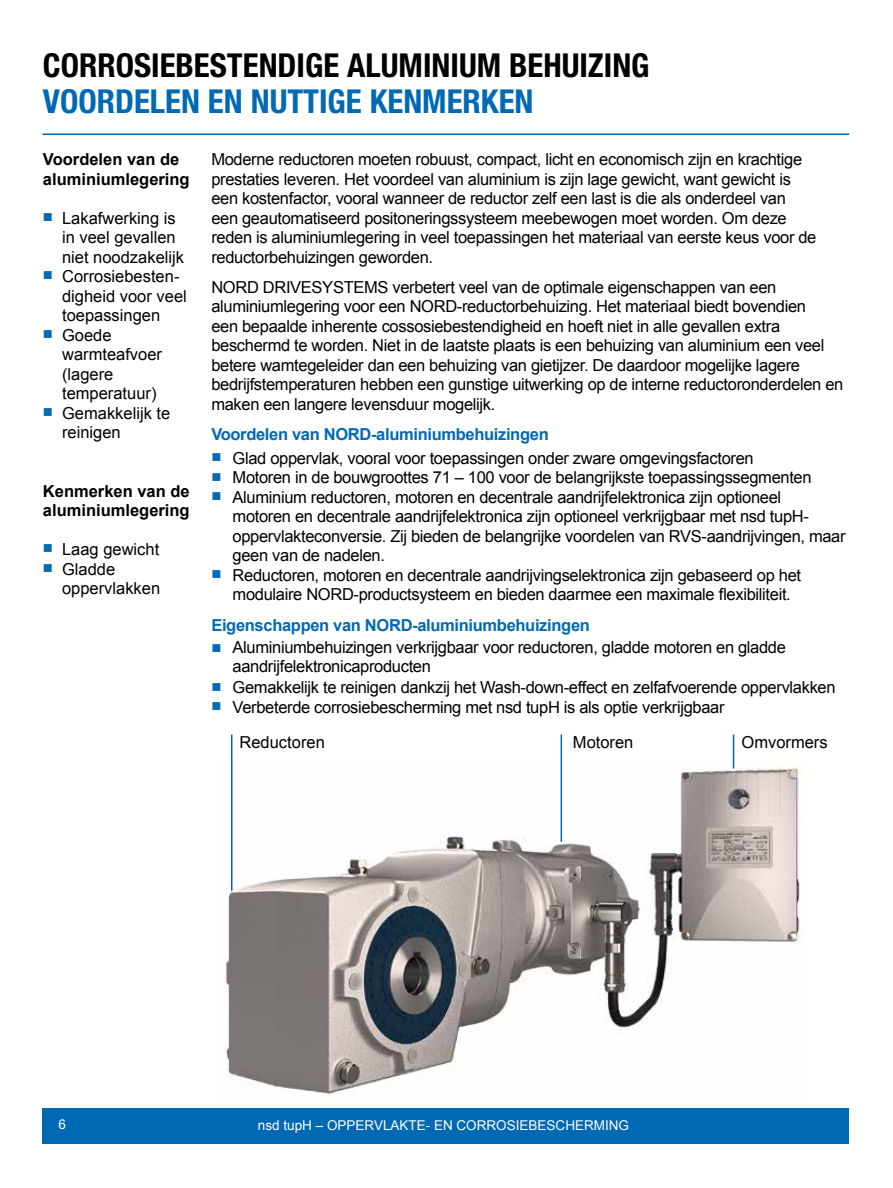
<style>
.page{position:relative;width:893px;height:1188px;background:#fff}
.page>*{position:absolute;margin:0;border:0;box-sizing:border-box;transform-origin:0 0}
.t1{font:700 condensed 33px "Helvetica Neue";color:#000}
.t2{font:700 condensed 33px "Helvetica Neue";color:#0069b4}
.t3{font:16.5px/19.5px "Arial";letter-spacing:-.02em;color:#000}
.t4{font:16.5px/19.5px "Arial";color:#000}
.t5{font:700 16.5px "Arial";letter-spacing:-.02em;color:#0069b4}
.t6{font:700 16.5px/19.5px "Arial";color:#000}
.t7{font:13.5px "Arial";color:#fff}
.s1{color:#0069b4}
</style>
<div class="page">
<div style="left:43px;top:1108px;width:806px;height:36px;background:#0069b4"></div>
<hr style="left:43px;top:134px;width:806px;height:1px;background:#0069b4">
<img style="left:225px;top:760px;width:578px;height:335px">
<hr style="left:231px;top:735px;width:1px;height:156px;background:#0069b4">
<hr style="left:561px;top:735px;width:1px;height:107px;background:#0069b4">
<hr style="left:733px;top:735px;width:1px;height:34px;background:#0069b4">
<h1 class="t1" style="left:43px;top:46px;width:608px">CORROSIEBESTENDIGE ALUMINIUM BEHUIZING</h1>
<h1 class="t2" style="left:43px;top:82px;width:492px">VOORDELEN EN NUTTIGE KENMERKEN</h1>
<p class="t6" style="left:43px;top:150px;width:148px">Voordelen van de aluminiumlegering</p>
<p class="t4" style="left:62px;top:208px;width:123px;text-indent:-19px"><span class="s1">■</span> Lakafwerking is in veel gevallen niet noodzakelijk</p>
<p class="t4" style="left:62px;top:267px;width:126px;text-indent:-19px"><span class="s1">■</span> Corrosiebesten&shy;digheid voor veel toepassingen</p>
<p class="t4" style="left:62px;top:325px;width:101px;text-indent:-19px"><span class="s1">■</span> Goede warmteafvoer (lagere temperatuur)</p>
<p class="t4" style="left:62px;top:403px;width:110px;text-indent:-19px"><span class="s1">■</span> Gemakkelijk te reinigen</p>
<p class="t6" style="left:43px;top:482px;width:148px">Kenmerken van de aluminiumlegering</p>
<p class="t4" style="left:43px;top:540px;width:118px"><span class="s1">■</span> Laag gewicht</p>
<p class="t4" style="left:62px;top:559px;width:100px;text-indent:-19px"><span class="s1">■</span> Gladde oppervlakken</p>
<p class="t3" style="left:211px;top:150px;width:607px">Moderne reductoren moeten robuust, compact, licht en economisch zijn en krachtige prestaties leveren. Het voordeel van aluminium is zijn lage gewicht, want gewicht is een kostenfactor, vooral wanneer de reductor zelf een last is die als onderdeel van een geautomatiseerd positoneringssysteem meebewogen moet worden. Om deze reden is aluminiumlegering in veel toepassingen het materiaal van eerste keus voor de reductorbehuizingen geworden.</p>
<p class="t3" style="left:211px;top:278px;width:633px">NORD DRIVESYSTEMS verbetert veel van de optimale eigenschappen van een aluminiumlegering voor een NORD-reductorbehuizing. Het materiaal biedt bovendien<br>een bepaalde inherente cossosiebestendigheid en hoeft niet in alle gevallen extra beschermd te worden. Niet in de laatste plaats is een behuizing van aluminium een veel betere wamtegeleider dan een behuizing van gietijzer. De daardoor mogelijke lagere bedrijfstemperaturen hebben een gunstige uitwerking op de interne reductoronderdelen en maken een langere levensduur mogelijk.</p>
<p class="t5" style="left:211px;top:424px;width:339px">Voordelen van NORD-aluminiumbehuizingen</p>
<p class="t3" style="left:211px;top:449px;width:544px"><span class="s1">■</span> Glad oppervlak, vooral voor toepassingen onder zware omgevingsfactoren</p>
<p class="t3" style="left:211px;top:468px;width:602px"><span class="s1">■</span> Motoren in de bouwgroottes 71 – 100 voor de belangrijkste toepassingssegmenten</p>
<p class="t3" style="left:233px;top:488px;width:614px;text-indent:-21px"><span class="s1">■</span> Aluminium reductoren, motoren en decentrale aandrijfelektronica zijn optioneel<br>motoren en decentrale aandrijfelektronica zijn optioneel verkrijgbaar met nsd tupH&shy;oppervlakteconversie. Zij bieden de belangrijke voordelen van RVS-aandrijvingen, maar geen van de nadelen.</p>
<p class="t3" style="left:233px;top:566px;width:570px;text-indent:-21px"><span class="s1">■</span> Reductoren, motoren en decentrale aandrijvingselektronica zijn gebaseerd op het modulaire NORD-productsysteem en bieden daarmee een maximale flexibiliteit.</p>
<p class="t5" style="left:211px;top:614px;width:380px">Eigenschappen van NORD-aluminiumbehuizingen</p>
<p class="t3" style="left:233px;top:638px;width:555px;text-indent:-21px"><span class="s1">■</span> Aluminiumbehuizingen verkrijgbaar voor reductoren, gladde motoren en gladde aandrijfelektronicaproducten</p>
<p class="t3" style="left:211px;top:678px;width:626px"><span class="s1">■</span> Gemakkelijk te reinigen dankzij het Wash-down-effect en zelfafvoerende oppervlakken</p>
<p class="t3" style="left:211px;top:698px;width:515px"><span class="s1">■</span> Verbeterde corrosiebescherming met nsd tupH is als optie verkrijgbaar</p>
<p class="t4" style="left:240px;top:733px;width:87px">Reductoren</p>
<p class="t4" style="left:573px;top:733px;width:62px">Motoren</p>
<p class="t4" style="left:741px;top:733px;width:88px">Omvormers</p>
<p class="t7" style="left:58px;top:1116px;width:9px">6</p>
<p class="t7" style="left:258px;top:1116px;width:373px">nsd tupH – OPPERVLAKTE- EN CORROSIEBESCHERMING</p>
</div>
